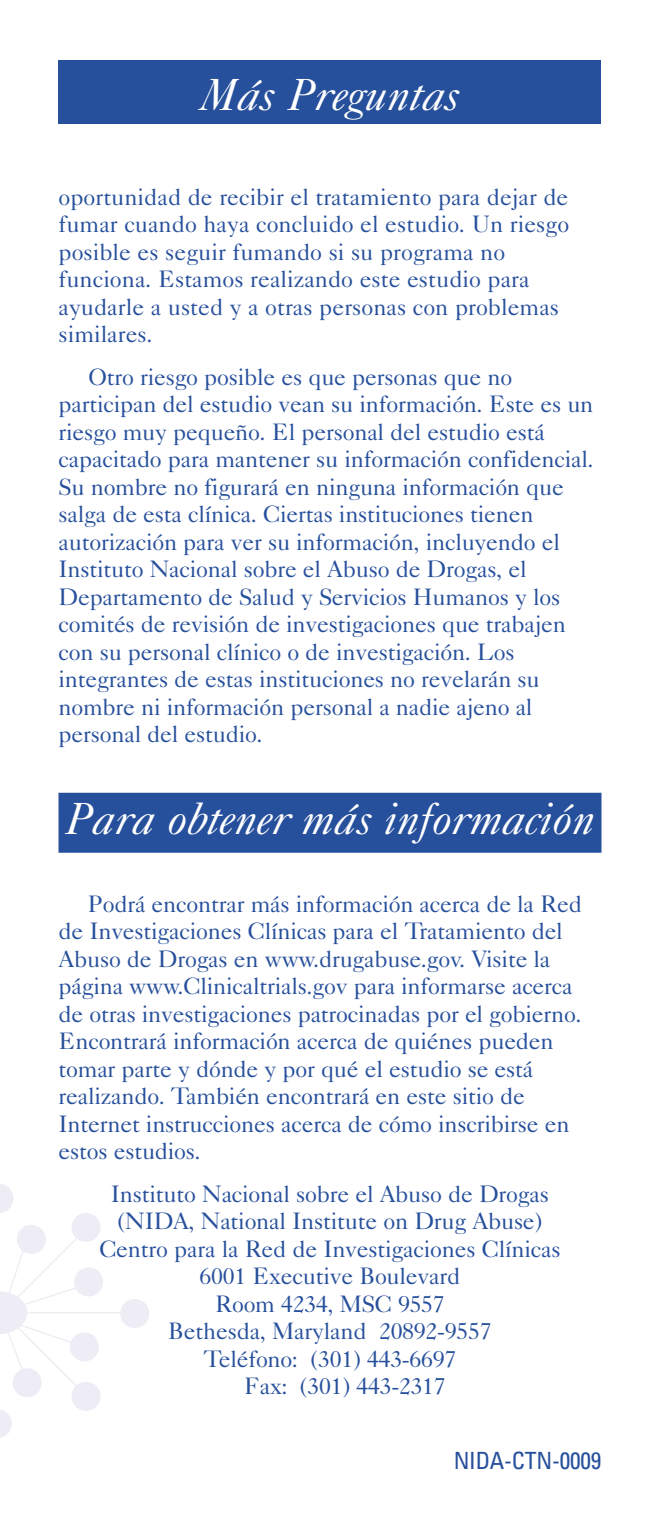
<style>
.page{position:relative;width:660px;height:1530px;background:#fff}
.page>*{position:absolute;margin:0;border:0;box-sizing:border-box;transform-origin:0 0}
.t1{font:italic 45px "Caslon Five Forty";color:#fff}
.t2{font:23.75px/27.5px "Caslon Five Forty";letter-spacing:-.01em;color:#27509c}
.t3{font:condensed 23.75px "Univers";letter-spacing:-.01em;color:#27509c}
</style>
<div class="page">
<div style="left:120px;top:1299px;width:29px;height:29px;background:#eeecf4;border-radius:50%"></div>
<svg style="left:0;top:1184px;width:127px;height:254px"></svg>
<div style="left:58px;top:60px;width:543px;height:64px;background:#27509c"></div>
<div style="left:58px;top:793px;width:544px;height:60px;background:#27509c"></div>
<h1 class="t1" style="left:200px;top:79px;width:261px">Más Preguntas</h1>
<p class="t2" style="left:58px;top:185px;width:512px">oportunidad de recibir el tratamiento para dejar de fumar cuando haya concluido el estudio. Un riesgo posible es seguir fumando si su programa no funciona. Estamos realizando este estudio para ayudarle a usted y a otras personas con problemas similares.</p>
<p class="t2" style="left:58px;top:365px;width:537px;text-indent:30px">Otro riesgo posible es que personas que no participan del estudio vean su información. Este es un riesgo muy pequeño. El personal del estudio está capacitado para mantener su información confidencial.<br>Su nombre no figurará en ninguna información que salga de esta clínica. Ciertas instituciones tienen autorización para ver su información, incluyendo el Instituto Nacional sobre el Abuso de Drogas, el Departamento de Salud y Servicios Humanos y los comités de revisión de investigaciones que trabajen con su personal clínico o de investigación. Los integrantes de estas instituciones no revelarán su nombre ni información personal a nadie ajeno al personal del estudio.</p>
<h1 class="t1" style="left:65px;top:803px;width:531px">Para obtener más información</h1>
<p class="t2" style="left:58px;top:892px;width:525px;text-indent:30px">Podrá encontrar más información acerca de la Red de Investigaciones Clínicas para el Tratamiento del Abuso de Drogas en www.drugabuse.gov. Visite la página www.Clinicaltrials.gov para informarse acerca de otras investigaciones patrocinadas por el gobierno.<br>Encontrará información acerca de quiénes pueden tomar parte y dónde y por qué el estudio se está realizando. También encontrará en este sitio de Internet instrucciones acerca de cómo inscribirse en estos estudios.</p>
<p class="t2" style="left:111px;top:1182px;width:440px">Instituto Nacional sobre el Abuso de Drogas</p>
<p class="t2" style="left:117px;top:1210px;width:427px">(NIDA, National Institute on Drug Abuse)</p>
<p class="t2" style="left:99px;top:1237px;width:463px">Centro para la Red de Investigaciones Clínicas</p>
<p class="t2" style="left:200px;top:1265px;width:262px">6001 Executive Boulevard</p>
<p class="t2" style="left:215px;top:1292px;width:231px">Room 4234, MSC 9557</p>
<p class="t2" style="left:168px;top:1320px;width:325px">Bethesda, Maryland 20892-9557</p>
<p class="t2" style="left:204px;top:1347px;width:254px">Teléfono: (301) 443-6697</p>
<p class="t2" style="left:244px;top:1375px;width:203px">Fax: (301) 443-2317</p>
<p class="t3" style="left:454px;top:1452px;width:149px">NIDA-CTN-0009</p>
</div>
